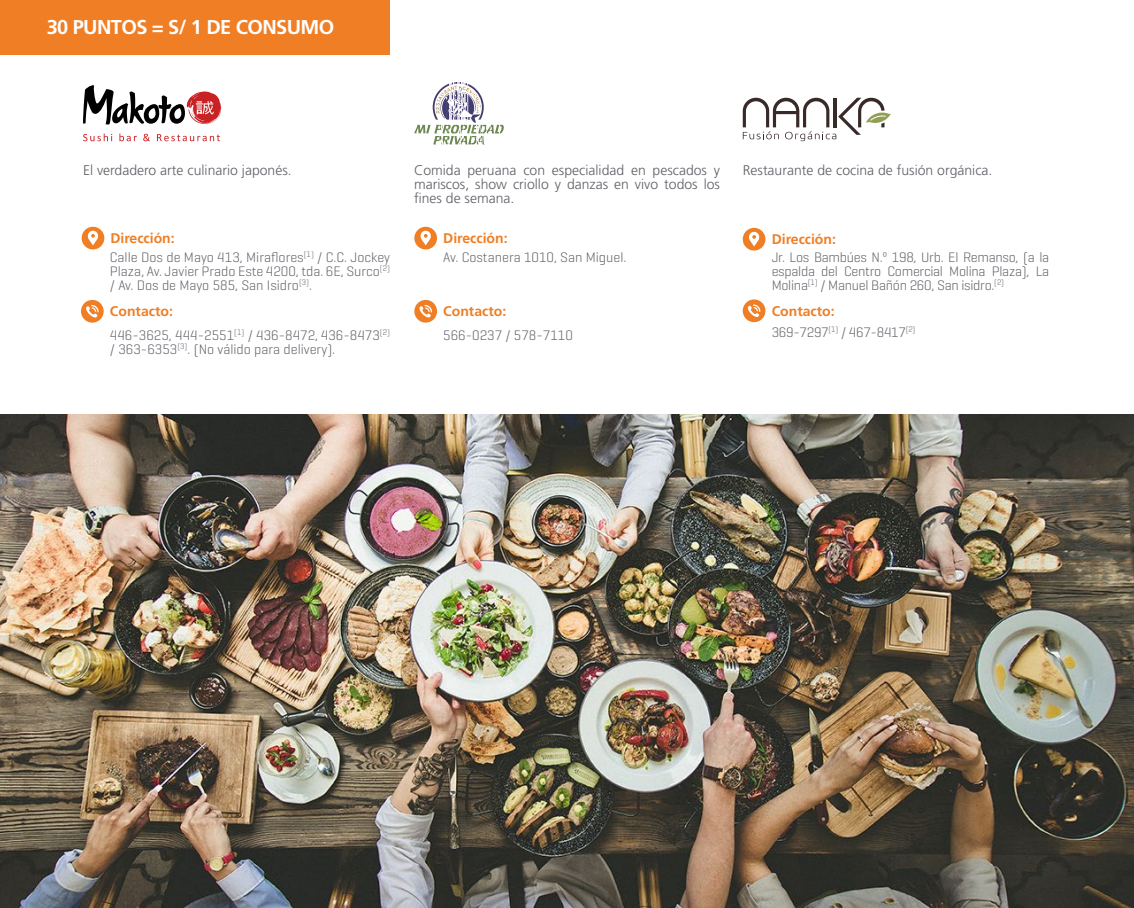
<style>
.page{position:relative;width:1134px;height:908px;background:#fff}
.page>*{position:absolute;margin:0;border:0;box-sizing:border-box;transform-origin:0 0}
.t1{font:700 20px "Frutiger LT Std";letter-spacing:-.03em;color:#fff}
.t2{font:300 14px/14px "Geogrotesque";color:#5f6066;text-align:justify}
.t3{font:300 14px/14px "Frutiger LT Std";color:#5f6066;text-align:justify}
.t4{font:700 14px "Frutiger LT Std";color:#ef7e24}
.t5{font:300 14px "Geogrotesque";letter-spacing:-.02em;color:#5f6066}
</style>
<div class="page">
<div style="left:82px;top:227px;width:22px;height:22px;background:#ef7e24;border-radius:50%"></div>
<svg style="left:87px;top:230px;width:12px;height:15px"></svg>
<div style="left:81px;top:300px;width:23px;height:22px;background:#ef7e24;border-radius:50%"></div>
<svg style="left:86px;top:305px;width:13px;height:13px"></svg>
<div style="left:414px;top:227px;width:23px;height:22px;background:#ef7e24;border-radius:50%"></div>
<svg style="left:420px;top:230px;width:11px;height:15px"></svg>
<div style="left:414px;top:300px;width:23px;height:22px;background:#ef7e24;border-radius:50%"></div>
<svg style="left:419px;top:305px;width:13px;height:13px"></svg>
<svg style="left:414px;top:82px;width:90px;height:63px"></svg>
<img style="left:0;top:414px;width:1134px;height:493px">
<svg style="left:83px;top:133px;width:29px;height:8px"></svg>
<svg style="left:119px;top:133px;width:18px;height:8px"></svg>
<svg style="left:143px;top:134px;width:7px;height:7px"></svg>
<svg style="left:157px;top:134px;width:63px;height:7px"></svg>
<svg style="left:83px;top:85px;width:138px;height:40px"></svg>
<div style="left:743px;top:228px;width:22px;height:22px;background:#ef7e24;border-radius:50%"></div>
<svg style="left:749px;top:232px;width:11px;height:14px"></svg>
<div style="left:743px;top:299px;width:22px;height:23px;background:#ef7e24;border-radius:50%"></div>
<svg style="left:747px;top:304px;width:13px;height:13px"></svg>
<svg style="left:743px;top:98px;width:148px;height:43px"></svg>
<div style="left:0;top:0;width:390px;height:54px;background:#ef7e24"></div>
<h1 class="t1" style="left:47px;top:15px;width:289px">30 PUNTOS = S/ 1 DE CONSUMO</h1>
<p class="t3" style="left:83px;top:163px;width:210px">El verdadero arte culinario japonés.</p>
<p class="t3" style="left:414px;top:163px;width:308px">Comida peruana con especialidad en pescados y mariscos, show criollo y danzas en vivo todos los fines de semana.</p>
<p class="t3" style="left:743px;top:164px;width:251px">Restaurante de cocina de fusión orgánica.</p>
<p class="t4" style="left:110px;top:230px;width:66px">Dirección:</p>
<p class="t2" style="left:110px;top:249px;width:282px">Calle Dos de Mayo 413, Miraflores<sup>(1)</sup> / C.C. Jockey Plaza, Av. Javier Prado Este 4200, tda. 6E, Surco<sup>(2) </sup>/ Av. Dos de Mayo 585, San Isidro<sup>(3)</sup>.</p>
<p class="t2" style="left:110px;top:327px;width:282px">446-3625, 444-2551<sup>(1)</sup> / 436-8472, 436-8473<sup>(2) </sup>/ 363-6353<sup>(3)</sup>. (No válido para delivery).</p>
<p class="t4" style="left:110px;top:303px;width:64px">Contacto:</p>
<p class="t4" style="left:443px;top:230px;width:66px">Dirección:</p>
<p class="t2" style="left:443px;top:249px;width:185px">Av. Costanera 1010, San Miguel.</p>
<p class="t4" style="left:443px;top:303px;width:64px">Contacto:</p>
<p class="t2" style="left:443px;top:327px;width:131px">566-0237 / 578-7110</p>
<p class="t4" style="left:772px;top:231px;width:66px">Dirección:</p>
<p class="t2" style="left:772px;top:249px;width:279px">Jr. Los Bambúes N.º 198, Urb. El Remanso, (a la espalda del Centro Comercial Molina Plaza), La Molina<sup>(1)</sup> / Manuel Bañón 260, San isidro.<sup>(2)</sup></p>
<p class="t4" style="left:772px;top:302px;width:64px">Contacto:</p>
<p class="t5" style="left:772px;top:323px;width:145px">369-7297<sup>(1)</sup> / 467-8417<sup>(2)</sup></p>
</div>
